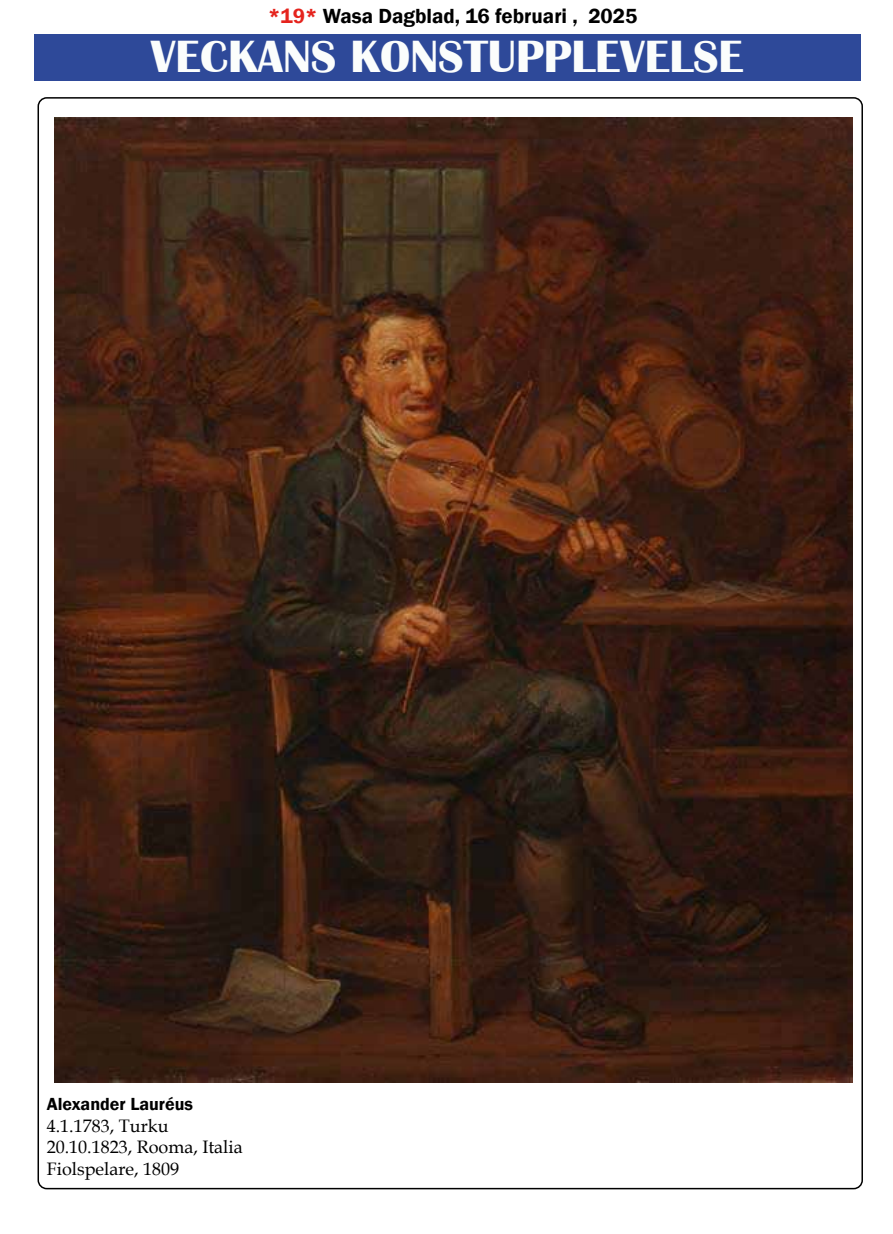
<style>
.page{position:relative;width:893px;height:1234px;background:#fff}
.page>*{position:absolute;margin:0;border:0;box-sizing:border-box;transform-origin:0 0}
.t1{font:700 46.5px "Britannic";color:#fbfdfc}
.t2{font:600 21px "Franklin Gothic";color:#000}
.t3{font:18px/21.6px "Book Antiqua";color:#000}
.t4{font:600 18px "Franklin Gothic";color:#000}
.s1{color:#e5231d}
</style>
<div class="page">
<img style="left:54px;top:118px;width:799px;height:963px">
<div style="left:34px;top:34px;width:826px;height:47px;background:#2e4999"></div>
<p class="t2" style="left:268px;top:3px;width:371px"><span class="s1">*19*</span> Wasa Dagblad, 16 februari , 2025</p>
<h1 class="t1" style="left:151px;top:30px;width:594px">VECKANS KONSTUPPLEVELSE</h1>
<p class="t4" style="left:47px;top:1092px;width:148px">Alexander Lauréus</p>
<p class="t3" style="left:47px;top:1114px;width:197px">4.1.1783, Turku<br>20.10.1823, Rooma, Italia<br>Fiolspelare, 1809</p>
</div>
